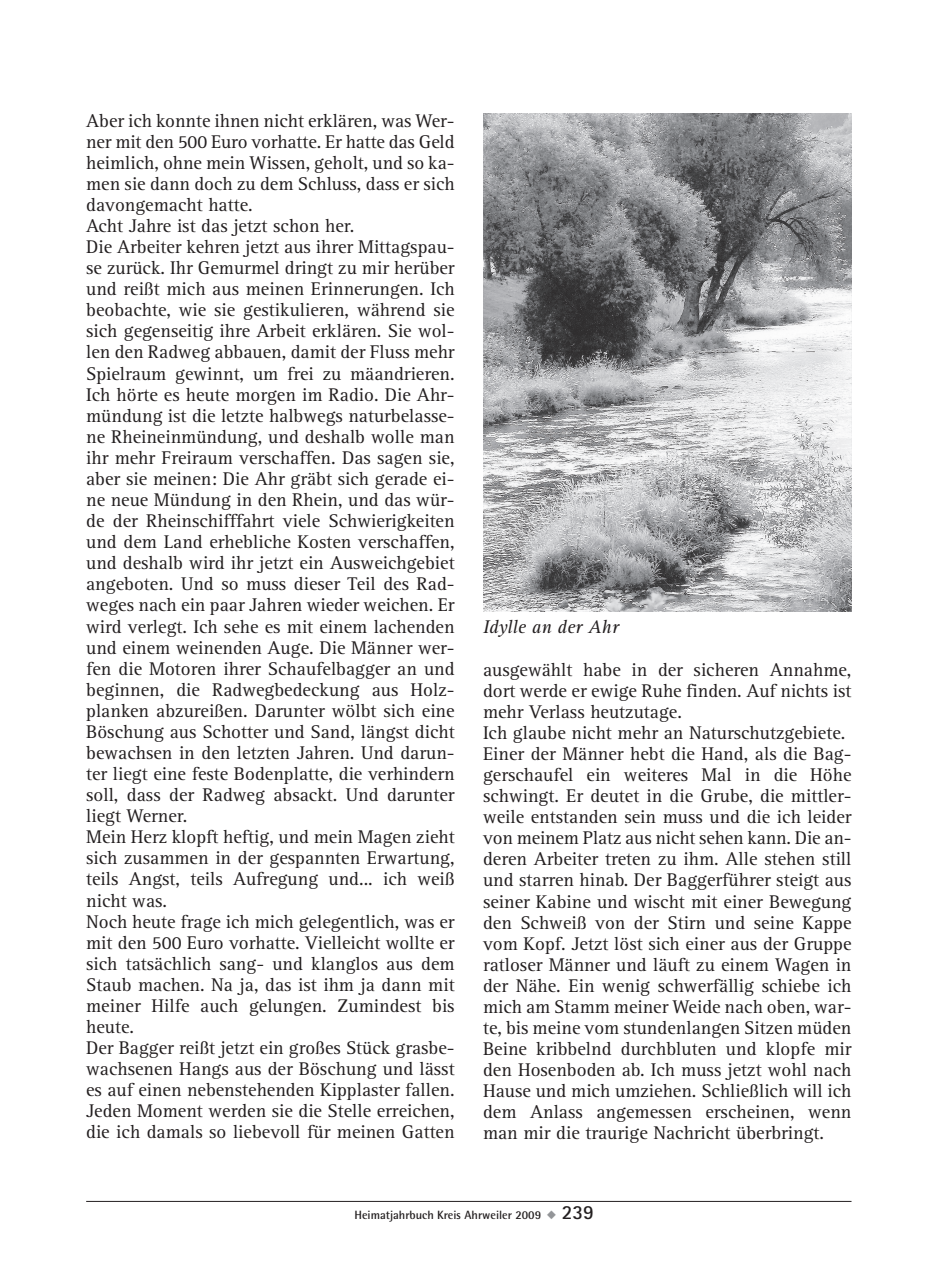
<style>
.page{position:relative;width:936px;height:1276px;background:#fff}
.page>*{position:absolute;margin:0;border:0;box-sizing:border-box;transform-origin:0 0}
.t1{font:19px/21px "Rotis Serif OV KEYRDC";color:#231f20}
.t2{font:19px "Rotis Serif Italic OV LEYRDC";color:#231f20}
.t3{font:12px "Rotis Semi Sans Bold OV HEYRDC";color:#231f20}
.s1{color:#939598}
.s2{font-family:"Rotis Sans Serif Bold OV JEYRDC";font-size:20px}
</style>
<div class="page">
<hr style="left:86px;top:1201px;width:766px;height:1px;background:#231f20">
<img style="left:483px;top:113px;width:368px;height:499px">
<p class="t1" style="left:86px;top:110px;width:370px">Aber ich konnte ihnen nicht erklären, was Wer&shy;ner mit den 500 Euro vorhatte. Er hatte das Geld heimlich, ohne mein Wissen, geholt, und so ka&shy;men sie dann doch zu dem Schluss, dass er sich davongemacht hatte.<br>Acht Jahre ist das jetzt schon her.<br>Die Arbeiter kehren jetzt aus ihrer Mittagspau&shy;se zurück. Ihr Gemurmel dringt zu mir herüber und reißt mich aus meinen Erinnerungen. Ich beobachte, wie sie gestikulieren, während sie sich gegenseitig ihre Arbeit erklären. Sie wol&shy;len den Radweg abbauen, damit der Fluss mehr Spielraum gewinnt, um frei zu mäandrieren.<br>Ich hörte es heute morgen im Radio. Die Ahr&shy;mündung ist die letzte halbwegs naturbelasse&shy;ne Rheineinmündung, und deshalb wolle man ihr mehr Freiraum verschaffen. Das sagen sie, aber sie meinen: Die Ahr gräbt sich gerade ei&shy;ne neue Mündung in den Rhein, und das wür&shy;de der Rheinschifffahrt viele Schwierigkeiten und dem Land erhebliche Kosten verschaffen, und deshalb wird ihr jetzt ein Ausweichgebiet angeboten. Und so muss dieser Teil des Rad&shy;weges nach ein paar Jahren wieder weichen. Er wird verlegt. Ich sehe es mit einem lachenden und einem weinenden Auge. Die Männer wer&shy;fen die Motoren ihrer Schaufelbagger an und beginnen, die Radwegbedeckung aus Holz&shy;planken abzureißen. Darunter wölbt sich eine Böschung aus Schotter und Sand, längst dicht bewachsen in den letzten Jahren. Und darun&shy;ter liegt eine feste Bodenplatte, die verhindern soll, dass der Radweg absackt. Und darunter liegt Werner.<br>Mein Herz klopft heftig, und mein Magen zieht sich zusammen in der gespannten Erwartung, teils Angst, teils Aufregung und... ich weiß nicht was.<br>Noch heute frage ich mich gelegentlich, was er mit den 500 Euro vorhatte. Vielleicht wollte er sich tatsächlich sang- und klanglos aus dem Staub machen. Na ja, das ist ihm ja dann mit meiner Hilfe auch gelungen. Zumindest bis heute.<br>Der Bagger reißt jetzt ein großes Stück grasbe&shy;wachsenen Hangs aus der Böschung und lässt es auf einen nebenstehenden Kipplaster fallen.<br>Jeden Moment werden sie die Stelle erreichen, die ich damals so liebevoll für meinen Gatten</p>
<p class="t2" style="left:483px;top:615px;width:137px">Idylle an der Ahr</p>
<p class="t1" style="left:483px;top:659px;width:370px">ausgewählt habe in der sicheren Annahme, dort werde er ewige Ruhe finden. Auf nichts ist mehr Verlass heutzutage.<br>Ich glaube nicht mehr an Naturschutzgebiete.<br>Einer der Männer hebt die Hand, als die Bag&shy;gerschaufel ein weiteres Mal in die Höhe schwingt. Er deutet in die Grube, die mittler&shy;weile entstanden sein muss und die ich leider von meinem Platz aus nicht sehen kann. Die an&shy;deren Arbeiter treten zu ihm. Alle stehen still und starren hinab. Der Baggerführer steigt aus seiner Kabine und wischt mit einer Bewegung den Schweiß von der Stirn und seine Kappe vom Kopf. Jetzt löst sich einer aus der Gruppe ratloser Männer und läuft zu einem Wagen in der Nähe. Ein wenig schwerfällig schiebe ich mich am Stamm meiner Weide nach oben, war&shy;te, bis meine vom stundenlangen Sitzen müden Beine kribbelnd durchbluten und klopfe mir den Hosenboden ab. Ich muss jetzt wohl nach Hause und mich umziehen. Schließlich will ich dem Anlass angemessen erscheinen, wenn man mir die traurige Nachricht überbringt.</p>
<p class="t3" style="left:354px;top:1208px;width:241px">Heimatjahrbuch Kreis Ahrweiler 2009 <span class="s1">◆</span> <span class="s2">239</span></p>
</div>
